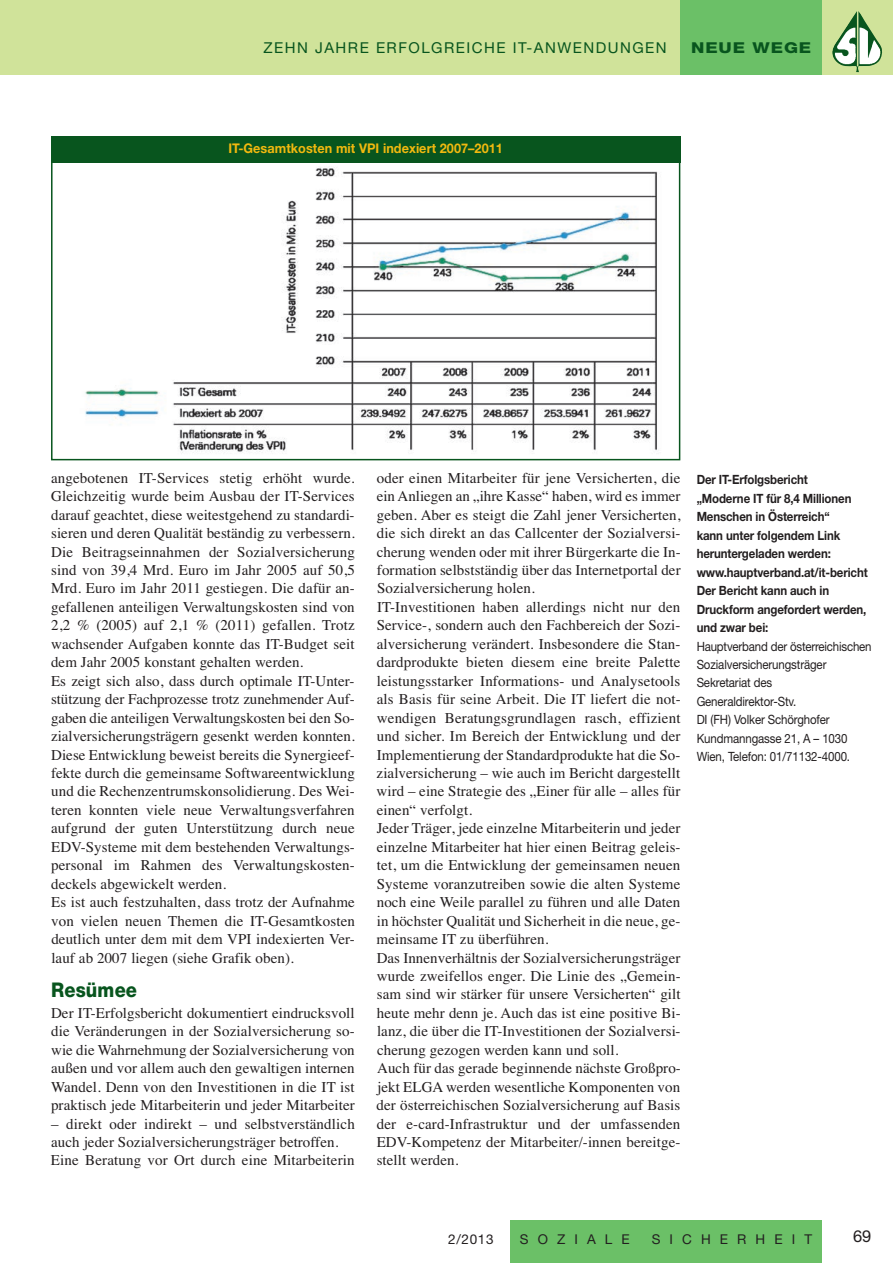
<style>
.page{position:relative;width:893px;height:1263px;background:#fff}
.page>*{position:absolute;margin:0;border:0;box-sizing:border-box;transform-origin:0 0}
.t1{font:800 20.25px "Helvetica Neue";letter-spacing:.01em;color:#08551e;scale:.9 1}
.t2{font:16.5px "Helvetica Neue";color:#231f20}
.t3{font:15px/18.5px "Times";letter-spacing:.005em;color:#231f20}
.t4{font:15px "Helvetica Neue";letter-spacing:.1em;color:#08551e}
.t5{font:800 15px "Helvetica Neue";letter-spacing:.05em;color:#08551e;scale:1.2 1}
.t6{font:13.5px "Helvetica Neue";letter-spacing:.675em;color:#231f20}
.t7{font:700 13.35px "Helvetica Neue";letter-spacing:.005em;color:#f2b90f;scale:.95 1}
.t8{font:700 12.75px/18.5px "Helvetica Neue";letter-spacing:-.01em;color:#231f20;scale:.9 1}
.t9{font:12.75px/18.5px "Helvetica Neue";letter-spacing:-.01em;color:#231f20;scale:.9 1}
</style>
<div class="page">
<div style="left:0;top:0;width:893px;height:74px;background:#d0e39a"></div>
<img style="left:832px;top:11px;width:50px;height:61px">
<div style="left:680px;top:0;width:142px;height:74px;background:#6bc067"></div>
<div style="left:510px;top:1220px;width:312px;height:43px;background:#6bc067"></div>
<img style="left:54px;top:162px;width:623px;height:291px">
<div style="left:51px;top:136px;width:629px;height:26px;background:#08551e"></div>
<p class="t4" style="left:263px;top:43px;width:405px">ZEHN JAHRE ERFOLGREICHE IT-ANWENDUNGEN</p>
<p class="t5" style="left:691px;top:43px;width:102px">NEUE WEGE</p>
<p class="t7" style="left:228px;top:144px;width:291px">IT-Gesamtkosten mit VPI indexiert 2007–2011</p>
<p class="t3" style="left:51px;top:468px;width:305px">angebotenen IT-Services stetig erhöht wurde.<br>Gleichzeitig wurde beim Ausbau der IT-Services darauf geachtet, diese weitestgehend zu standardi&shy;sieren und deren Qualität beständig zu verbessern.<br>Die Beitragseinnahmen der Sozialversicherung sind von 39,4 Mrd. Euro im Jahr 2005 auf 50,5<br>Mrd. Euro im Jahr 2011 gestiegen. Die dafür an&shy;gefallenen anteiligen Verwaltungskosten sind von 2,2 % (2005) auf 2,1 % (2011) gefallen. Trotz wachsender Aufgaben konnte das IT-Budget seit dem Jahr 2005 konstant gehalten werden.<br>Es zeigt sich also, dass durch optimale IT-Unter&shy;stützung der Fachprozesse trotz zunehmender Auf&shy;gaben die anteiligen Verwaltungskosten bei den So&shy;zialversicherungsträgern gesenkt werden konnten.<br>Diese Entwicklung beweist bereits die Synergieef&shy;fekte durch die gemeinsame Softwareentwicklung und die Rechenzentrumskonsolidierung. Des Wei&shy;teren konnten viele neue Verwaltungsverfahren aufgrund der guten Unterstützung durch neue EDV-Systeme mit dem bestehenden Verwaltungs&shy;personal im Rahmen des Verwaltungskosten&shy;deckels abgewickelt werden.<br>Es ist auch festzuhalten, dass trotz der Aufnahme von vielen neuen Themen die IT-Gesamtkosten deutlich unter dem mit dem VPI indexierten Ver&shy;lauf ab 2007 liegen (siehe Grafik oben).</p>
<h1 class="t1" style="left:51px;top:983px;width:97px">Resümee</h1>
<p class="t3" style="left:51px;top:1003px;width:305px;text-align:justify">Der IT-Erfolgsbericht dokumentiert eindrucksvoll die Veränderungen in der Sozialversicherung so&shy;wie die Wahrnehmung der Sozialversicherung von außen und vor allem auch den gewaltigen internen Wandel. Denn von den Investitionen in die IT ist praktisch jede Mitarbeiterin und jeder Mitarbeiter</p>
<p class="t3" style="left:51px;top:1114px;width:305px">– direkt oder indirekt – und selbstverständlich auch jeder Sozialversicherungsträger betroffen.<br>Eine Beratung vor Ort durch eine Mitarbeiterin</p>
<p class="t3" style="left:377px;top:468px;width:306px">oder einen Mitarbeiter für jene Versicherten, die ein Anliegen an „ihre Kasse“ haben, wird es immer geben. Aber es steigt die Zahl jener Versicherten, die sich direkt an das Callcenter der Sozialversi&shy;cherung wenden oder mit ihrer Bürgerkarte die In&shy;formation selbstständig über das Internetportal der Sozialversicherung holen.<br>IT-Investitionen haben allerdings nicht nur den Service-, sondern auch den Fachbereich der Sozi&shy;alversicherung verändert. Insbesondere die Stan&shy;dardprodukte bieten diesem eine breite Palette leistungsstarker Informations- und Analysetools als Basis für seine Arbeit. Die IT liefert die not&shy;wendigen Beratungsgrundlagen rasch, effizient und sicher. Im Bereich der Entwicklung und der Implementierung der Standardprodukte hat die So&shy;zialversicherung – wie auch im Bericht dargestellt wird – eine Strategie des „Einer für alle – alles für einen“ verfolgt.<br>Jeder Träger, jede einzelne Mitarbeiterin und jeder einzelne Mitarbeiter hat hier einen Beitrag geleis&shy;tet, um die Entwicklung der gemeinsamen neuen Systeme voranzutreiben sowie die alten Systeme noch eine Weile parallel zu führen und alle Daten in höchster Qualität und Sicherheit in die neue, ge&shy;meinsame IT zu überführen.<br>Das Innenverhältnis der Sozialversicherungsträger wurde zweifellos enger. Die Linie des „Gemein&shy;sam sind wir stärker für unsere Versicherten“ gilt heute mehr denn je. Auch das ist eine positive Bi&shy;lanz, die über die IT-Investitionen der Sozialversi&shy;cherung gezogen werden kann und soll.<br>Auch für das gerade beginnende nächste Großpro&shy;jekt ELGA werden wesentliche Komponenten von der österreichischen Sozialversicherung auf Basis der e-card-Infrastruktur und der umfassenden EDV-Kompetenz der Mitarbeiter/-innen bereitge&shy;stellt werden.</p>
<p class="t8" style="left:697px;top:471px;width:192px">Der IT-Erfolgsbericht<br>„Moderne IT für 8,4 Millionen<br>Menschen in Österreich“<br>kann unter folgendem Link heruntergeladen werden: www.hauptverband.at/it-bericht<br>Der Bericht kann auch in<br>Druckform angefordert werden, und zwar bei:</p>
<p class="t9" style="left:697px;top:637px;width:196px">Hauptverband der österreichischen<br>Sozialversicherungsträger<br>Sekretariat des<br>Generaldirektor-Stv.<br>DI (FH) Volker Schörghofer<br>Kundmanngasse 21, A – 1030<br>Wien, Telefon: 01/71132-4000.</p>
<p class="t6" style="left:448px;top:1234px;width:47px">2/2013</p>
<p class="t6" style="left:520px;top:1234px;width:111px">SOZIALE</p>
<p class="t6" style="left:652px;top:1234px;width:162px">SICHERHEIT</p>
<p class="t2" style="left:853px;top:1230px;width:20px">69</p>
</div>
